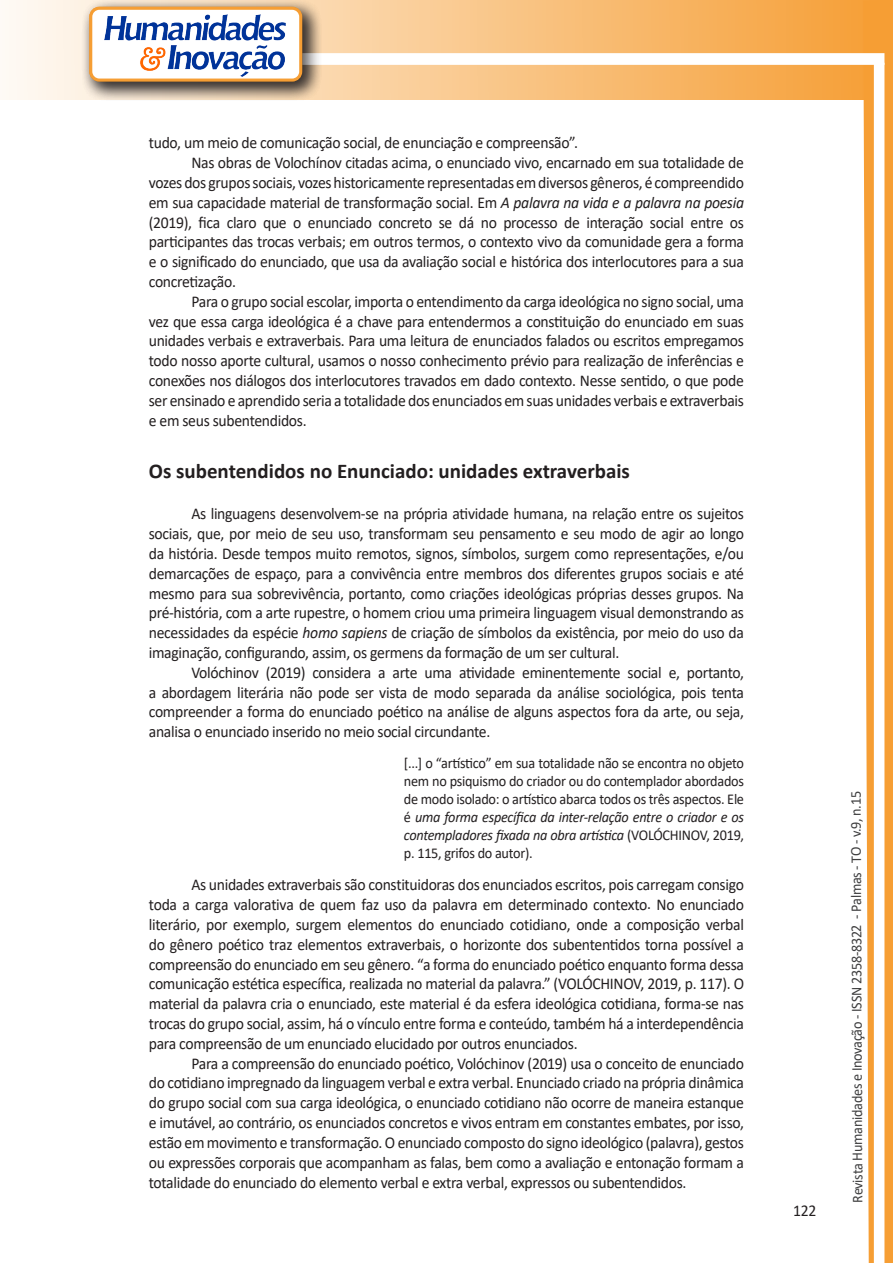
<style>
.page{position:relative;width:893px;height:1263px;background:#fff}
.page>*{position:absolute;margin:0;border:0;box-sizing:border-box;transform-origin:0 0}
.Titulo_2{font:700 21px "Calibri";color:#231f20}
.texto{font:16.5px/19.8px "Calibri";letter-spacing:-.02em;color:#231f20;text-align:justify;scale:.95 1}
.citacao{font:15px/18px "Calibri";letter-spacing:-.02em;color:#231f20;text-align:justify;scale:.95 1}
.t1{font:15px "Calibri";letter-spacing:-.025em;color:#3e3e3f;scale:.95 1}
.s1{font-style:italic}
</style>
<div class="page">
<svg style="left:5px;top:0;width:858px;height:100px;background:#f9c484"></svg>
<div style="left:302px;top:53px;width:582px;height:12px;background:#fff;border:2px solid #fff"></div>
<svg style="left:863px;top:0;width:30px;height:1263px"></svg>
<div style="left:81px;top:0;width:241px;height:102px;background:#231f20;opacity:.75"></div>
<div style="left:91px;top:8px;width:210px;height:72px;background:#fff;border-radius:9px"></div>
<img style="left:104px;top:14px;width:181px;height:62px">
<div style="left:89px;top:7px;width:213px;height:75px;border:3px solid #f69e34;border-radius:9px"></div>
<p class="texto" style="left:149px;top:133px;width:453px">tudo, um meio de comunicação social, de enunciação e compreensão”.</p>
<p class="texto" style="left:149px;top:152px;width:628px;text-indent:43px">Nas obras de Volochínov citadas acima, o enunciado vivo, encarnado em sua totalidade de vozes dos grupos sociais, vozes historicamente representadas em diversos gêneros, é compreendido em sua capacidade material de transformação social. Em <span class="s1">A palavra na vida e a palavra na poesia </span>(2019), fica claro que o enunciado concreto se dá no processo de interação social entre os participantes das trocas verbais; em outros termos, o contexto vivo da comunidade gera a forma e o significado do enunciado, que usa da avaliação social e histórica dos interlocutores para a sua concretização.</p>
<p class="texto" style="left:149px;top:291px;width:628px;text-indent:43px">Para o grupo social escolar, importa o entendimento da carga ideológica no signo social, uma vez que essa carga ideológica é a chave para entendermos a constituição do enunciado em suas unidades verbais e extraverbais. Para uma leitura de enunciados falados ou escritos empregamos todo nosso aporte cultural, usamos o nosso conhecimento prévio para realização de inferências e conexões nos diálogos dos interlocutores travados em dado contexto. Nesse sentido, o que pode ser ensinado e aprendido seria a totalidade dos enunciados em suas unidades verbais e extraverbais e em seus subentendidos.</p>
<p class="Titulo_2" style="left:149px;top:456px;width:483px">Os subentendidos no Enunciado: unidades extraverbais</p>
<p class="texto" style="left:149px;top:503px;width:628px;text-indent:43px">As linguagens desenvolvem-se na própria atividade humana, na relação entre os sujeitos sociais, que, por meio de seu uso, transformam seu pensamento e seu modo de agir ao longo da história. Desde tempos muito remotos, signos, símbolos, surgem como representações, e/ou demarcações de espaço, para a convivência entre membros dos diferentes grupos sociais e até mesmo para sua sobrevivência, portanto, como criações ideológicas próprias desses grupos. Na pré-história, com a arte rupestre, o homem criou uma primeira linguagem visual demonstrando as necessidades da espécie <span class="s1">homo sapiens</span> de criação de símbolos da existência, por meio do uso da imaginação, configurando, assim, os germens da formação de um ser cultural.</p>
<p class="texto" style="left:149px;top:662px;width:628px;text-indent:43px">Volóchinov (2019) considera a arte uma atividade eminentemente social e, portanto, a abordagem literária não pode ser vista de modo separada da análise sociológica, pois tenta compreender a forma do enunciado poético na análise de alguns aspectos fora da arte, ou seja, analisa o enunciado inserido no meio social circundante.</p>
<p class="citacao" style="left:404px;top:753px;width:360px">[...] o “artístico” em sua totalidade não se encontra no objeto nem no psiquismo do criador ou do contemplador abordados de modo isolado: o artístico abarca todos os três aspectos. Ele é <span class="s1">uma forma específica da inter-relação entre o criador e os contempladores fixada na obra artística</span> (VOLÓCHINOV, 2019, p. 115, grifos do autor).</p>
<p class="texto" style="left:149px;top:875px;width:628px;text-indent:43px">As unidades extraverbais são constituidoras dos enunciados escritos, pois carregam consigo toda a carga valorativa de quem faz uso da palavra em determinado contexto. No enunciado literário, por exemplo, surgem elementos do enunciado cotidiano, onde a composição verbal do gênero poético traz elementos extraverbais, o horizonte dos subententidos torna possível a compreensão do enunciado em seu gênero. “a forma do enunciado poético enquanto forma dessa comunicação estética específica, realizada no material da palavra.” (VOLÓCHINOV, 2019, p. 117). O material da palavra cria o enunciado, este material é da esfera ideológica cotidiana, forma-se nas trocas do grupo social, assim, há o vínculo entre forma e conteúdo, também há a interdependência para compreensão de um enunciado elucidado por outros enunciados.</p>
<p class="texto" style="left:149px;top:1053px;width:628px;text-indent:43px">Para a compreensão do enunciado poético, Volóchinov (2019) usa o conceito de enunciado do cotidiano impregnado da linguagem verbal e extra verbal. Enunciado criado na própria dinâmica do grupo social com sua carga ideológica, o enunciado cotidiano não ocorre de maneira estanque e imutável, ao contrário, os enunciados concretos e vivos entram em constantes embates, por isso, estão em movimento e transformação. O enunciado composto do signo ideológico (palavra), gestos ou expressões corporais que acompanham as falas, bem como a avaliação e entonação formam a totalidade do enunciado do elemento verbal e extra verbal, expressos ou subentendidos.</p>
<p class="texto" style="left:793px;top:1200px;width:26px">122</p>
<p class="t1" style="left:846px;top:1203px;width:435px;rotate:-90deg">Revista Humanidades e Inovação - ISSN 2358-8322 - Palmas - TO - v.9, n.15</p>
</div>
